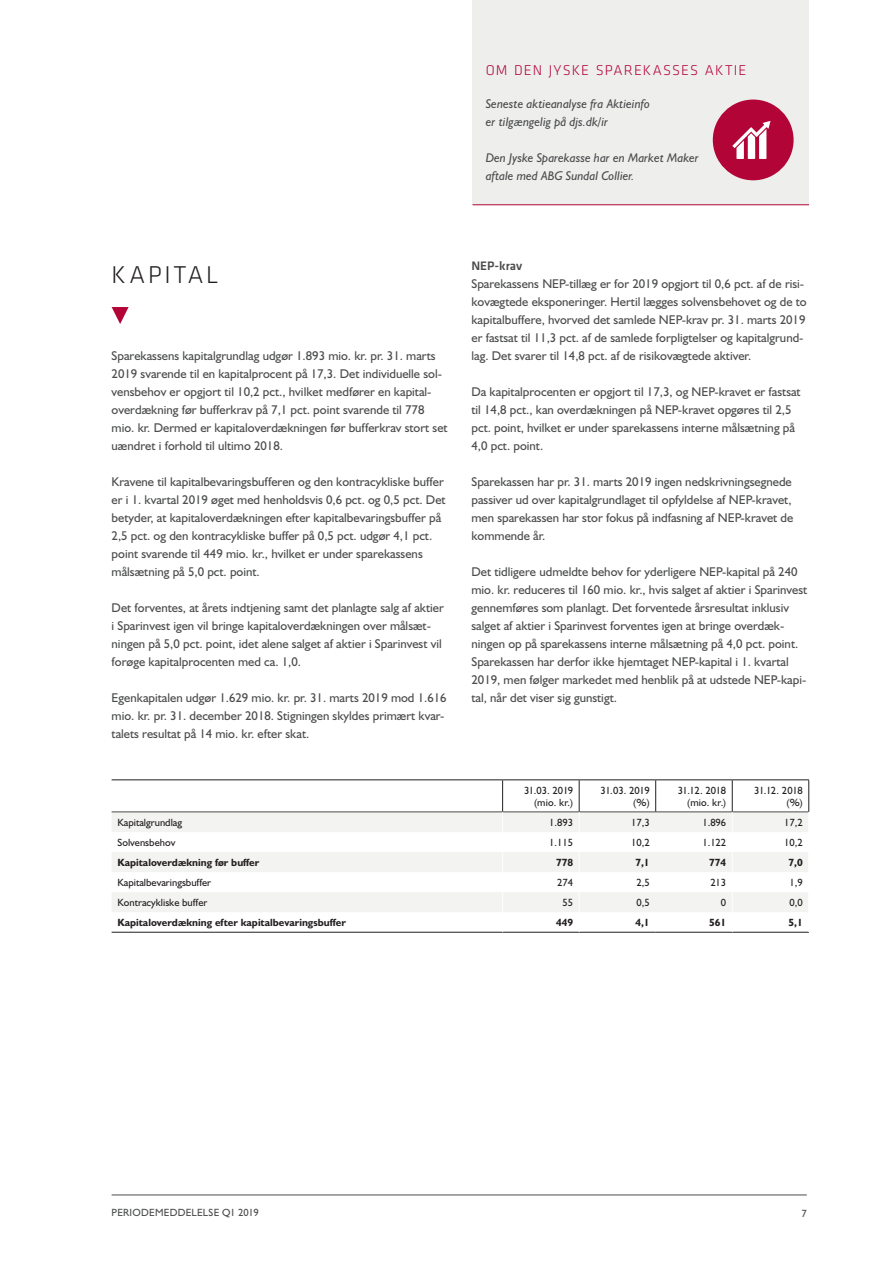
<style>
.page{position:relative;width:893px;height:1263px;background:#fff}
.page>*{position:absolute;margin:0;border:0;box-sizing:border-box;transform-origin:0 0}
.t1{font:300 25.2px "Klavika";letter-spacing:.115em;color:#231f20}
.t2{font:300 14.7px "Klavika";letter-spacing:.075em;color:#b30437}
.Brødtekst{font:12.75px/18px "Humanist 521 BT";color:#4b4c4d}
.Brødtekst-2{font:italic 12.75px/18px "Humanist 521 BT";color:#4b4c4d}
.Fremhævet_brød{font:500 12.75px "Klavika";color:#4b4c4d}
.t3{font:10.5px "Humanist 521 BT";color:#231f20}
.t4{font:700 10.5px "Humanist 521 BT";color:#231f20}
.t5{font:10.5px "Humanist 521 BT";letter-spacing:.015em;color:#4b4c4d}
</style>
<div class="page">
<hr style="left:112px;top:1194px;width:695px;height:1px;background:#4b4c4d">
<svg style="left:112px;top:307px;width:17px;height:17px"></svg>
<svg style="left:112px;top:813px;width:696px;height:99px;fill:#f3f3f1"></svg>
<hr style="left:502px;top:780px;width:1px;height:32px;background:#231f20">
<hr style="left:655px;top:780px;width:1px;height:32px;background:#231f20">
<hr style="left:732px;top:780px;width:1px;height:32px;background:#231f20">
<hr style="left:808px;top:780px;width:1px;height:32px;background:#231f20">
<hr style="left:112px;top:779px;width:391px;height:1px;background:#231f20">
<hr style="left:503px;top:779px;width:76px;height:1px;background:#231f20">
<hr style="left:579px;top:779px;width:77px;height:1px;background:#231f20">
<hr style="left:656px;top:779px;width:76px;height:1px;background:#231f20">
<hr style="left:732px;top:779px;width:77px;height:1px;background:#231f20">
<hr style="left:579px;top:780px;width:1px;height:32px;background:#231f20">
<hr style="left:112px;top:932px;width:391px;height:1px;background:#231f20">
<hr style="left:503px;top:932px;width:76px;height:1px;background:#231f20">
<hr style="left:579px;top:932px;width:77px;height:1px;background:#231f20">
<hr style="left:656px;top:932px;width:76px;height:1px;background:#231f20">
<hr style="left:732px;top:932px;width:77px;height:1px;background:#231f20">
<hr style="left:112px;top:812px;width:391px;height:1px;background:#4b4c4d">
<hr style="left:503px;top:812px;width:76px;height:1px;background:#4b4c4d">
<hr style="left:579px;top:812px;width:77px;height:1px;background:#4b4c4d">
<hr style="left:656px;top:812px;width:76px;height:1px;background:#4b4c4d">
<hr style="left:732px;top:812px;width:77px;height:1px;background:#4b4c4d">
<svg style="left:502px;top:812px;width:1px;height:100px"></svg>
<svg style="left:579px;top:812px;width:1px;height:120px"></svg>
<svg style="left:732px;top:812px;width:1px;height:120px"></svg>
<div style="left:472px;top:0;width:337px;height:205px;background:#eeefed"></div>
<hr style="left:472px;top:204px;width:337px;height:1px;background:#b30437">
<div style="left:713px;top:100px;width:81px;height:80px;background:#b30437;border-radius:50%"></div>
<svg style="left:732px;top:121px;width:38px;height:38px"></svg>
<p class="t2" style="left:486px;top:61px;width:262px">OM DEN JYSKE SPAREKASSES AKTIE</p>
<p class="Brødtekst-2" style="left:486px;top:94px;width:166px">Seneste aktieanalyse fra Aktieinfo er tilgængelig på djs.dk/ir</p>
<p class="Brødtekst-2" style="left:486px;top:148px;width:215px">Den Jyske Sparekasse har en Market Maker</p>
<p class="Brødtekst-2" style="left:486px;top:166px;width:150px">aftale med ABG Sundal Collier.</p>
<p class="t1" style="left:112px;top:259px;width:109px">KAPITAL</p>
<p class="Brødtekst" style="left:112px;top:346px;width:338px">Sparekassens kapitalgrundlag udgør 1.893 mio. kr. pr. 31. marts 2019 svarende til en kapitalprocent på 17,3. Det individuelle sol&shy;vensbehov er opgjort til 10,2 pct., hvilket medfører en kapital&shy;overdækning før bufferkrav på 7,1 pct. point svarende til 778 mio. kr. Dermed er kapitaloverdækningen før bufferkrav stort set uændret i forhold til ultimo 2018.</p>
<p class="Brødtekst" style="left:112px;top:472px;width:336px">Kravene til kapitalbevaringsbufferen og den kontracykliske buffer er i 1. kvartal 2019 øget med henholdsvis 0,6 pct. og 0,5 pct. Det betyder, at kapitaloverdækningen efter kapitalbevaringsbuffer på 2,5 pct. og den kontracykliske buffer på 0,5 pct. udgør 4,1 pct. point svarende til 449 mio. kr., hvilket er under sparekassens målsætning på 5,0 pct. point.</p>
<p class="Brødtekst" style="left:112px;top:598px;width:334px">Det forventes, at årets indtjening samt det planlagte salg af aktier i Sparinvest igen vil bringe kapitaloverdækningen over målsæt&shy;ningen på 5,0 pct. point, idet alene salget af aktier i Sparinvest vil forøge kapitalprocenten med ca. 1,0.</p>
<p class="Brødtekst" style="left:112px;top:688px;width:337px">Egenkapitalen udgør 1.629 mio. kr. pr. 31. marts 2019 mod 1.616 mio. kr. pr. 31. december 2018. Stigningen skyldes primært kvar&shy;talets resultat på 14 mio. kr. efter skat.</p>
<p class="Fremhævet_brød" style="left:471px;top:257px;width:52px">NEP-krav</p>
<p class="Brødtekst" style="left:471px;top:274px;width:337px">Sparekassens NEP-tillæg er for 2019 opgjort til 0,6 pct. af de risi&shy;kovægtede eksponeringer. Hertil lægges solvensbehovet og de to kapitalbuffere, hvorved det samlede NEP-krav pr. 31. marts 2019 er fastsat til 11,3 pct. af de samlede forpligtelser og kapitalgrund&shy;lag. Det svarer til 14,8 pct. af de risikovægtede aktiver.</p>
<p class="Brødtekst" style="left:471px;top:382px;width:331px">Da kapitalprocenten er opgjort til 17,3, og NEP-kravet er fastsat til 14,8 pct., kan overdækningen på NEP-kravet opgøres til 2,5 pct. point, hvilket er under sparekassens interne målsætning på 4,0 pct. point.</p>
<p class="Brødtekst" style="left:471px;top:472px;width:323px">Sparekassen har pr. 31. marts 2019 ingen nedskrivningsegnede passiver ud over kapitalgrundlaget til opfyldelse af NEP-kravet, men sparekassen har stor fokus på indfasning af NEP-kravet de kommende år.</p>
<p class="Brødtekst" style="left:471px;top:562px;width:337px">Det tidligere udmeldte behov for yderligere NEP-kapital på 240 mio. kr. reduceres til 160 mio. kr., hvis salget af aktier i Sparinvest gennemføres som planlagt. Det forventede årsresultat inklusiv salget af aktier i Sparinvest forventes igen at bringe overdæk&shy;ningen op på sparekassens interne målsætning på 4,0 pct. point.<br>Sparekassen har derfor ikke hjemtaget NEP-kapital i 1. kvartal 2019, men følger markedet med henblik på at udstede NEP-kapi&shy;tal, når det viser sig gunstigt.</p>
<p class="t3" style="left:524px;top:784px;width:51px">31.03. 2019</p>
<p class="t3" style="left:534px;top:796px;width:40px">(mio. kr.)</p>
<p class="t3" style="left:601px;top:784px;width:51px">31.03. 2019</p>
<p class="t3" style="left:633px;top:796px;width:18px">(%)</p>
<p class="t3" style="left:678px;top:784px;width:50px">31.12. 2018</p>
<p class="t3" style="left:687px;top:796px;width:40px">(mio. kr.)</p>
<p class="t3" style="left:754px;top:784px;width:50px">31.12. 2018</p>
<p class="t3" style="left:786px;top:796px;width:18px">(%)</p>
<p class="t3" style="left:118px;top:816px;width:66px">Kapitalgrundlag</p>
<p class="t3" style="left:549px;top:816px;width:25px">1.893</p>
<p class="t3" style="left:631px;top:816px;width:20px">17,3</p>
<p class="t3" style="left:702px;top:816px;width:25px">1.896</p>
<p class="t3" style="left:784px;top:816px;width:20px">17,2</p>
<p class="t3" style="left:118px;top:836px;width:59px">Solvensbehov</p>
<p class="t3" style="left:549px;top:836px;width:25px">1.115</p>
<p class="t3" style="left:631px;top:836px;width:20px">10,2</p>
<p class="t3" style="left:702px;top:836px;width:25px">1.122</p>
<p class="t3" style="left:784px;top:836px;width:20px">10,2</p>
<p class="t4" style="left:118px;top:856px;width:143px">Kapitaloverdækning før buffer</p>
<p class="t4" style="left:556px;top:856px;width:19px">778</p>
<p class="t4" style="left:635px;top:856px;width:16px">7,1</p>
<p class="t4" style="left:709px;top:856px;width:19px">774</p>
<p class="t4" style="left:788px;top:856px;width:16px">7,0</p>
<p class="t3" style="left:118px;top:876px;width:95px">Kapitalbevaringsbuffer</p>
<p class="t3" style="left:557px;top:876px;width:17px">274</p>
<p class="t3" style="left:636px;top:876px;width:15px">2,5</p>
<p class="t3" style="left:710px;top:876px;width:17px">213</p>
<p class="t3" style="left:789px;top:876px;width:15px">1,9</p>
<p class="t3" style="left:118px;top:896px;width:91px">Kontracykliske buffer</p>
<p class="t3" style="left:563px;top:896px;width:12px">55</p>
<p class="t3" style="left:636px;top:896px;width:15px">0,5</p>
<p class="t3" style="left:721px;top:896px;width:7px">0</p>
<p class="t3" style="left:789px;top:896px;width:15px">0,0</p>
<p class="t4" style="left:118px;top:916px;width:230px">Kapitaloverdækning efter kapitalbevaringsbuffer</p>
<p class="t4" style="left:556px;top:916px;width:19px">449</p>
<p class="t4" style="left:635px;top:916px;width:16px">4,1</p>
<p class="t4" style="left:709px;top:916px;width:19px">561</p>
<p class="t4" style="left:788px;top:916px;width:16px">5,1</p>
<p class="t5" style="left:112px;top:1206px;width:149px">PERIODEMEDDELELSE Q1 2019</p>
<p class="t5" style="left:801px;top:1207px;width:7px">7</p>
</div>
